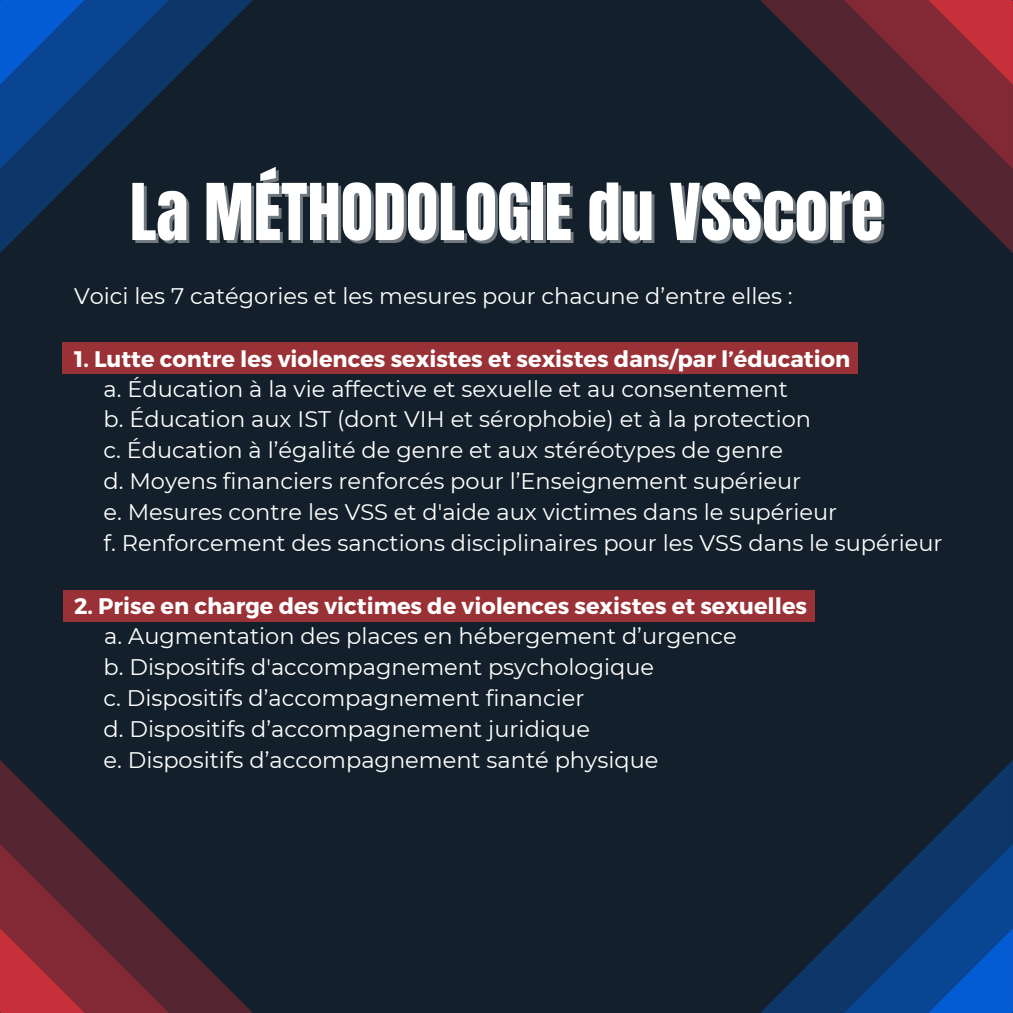
<style>
.page{position:relative;width:1013px;height:1013px;background:#fff}
.page>*{position:absolute;margin:0;border:0;box-sizing:border-box;transform-origin:0 0}
.t1{font:66.5px "Anton";color:#fff}
.t2{font:22.5px "Montserrat";color:#fff}
.t3{font:700 22.5px "Montserrat";color:#fff}
</style>
<div class="page">
<div style="left:0;top:0;width:1012px;height:1012px;background:#13202b"></div>
<svg style="left:0;top:0;width:252px;height:253px"></svg>
<svg style="left:0;top:0;width:169px;height:169px;background:#0b3d7d"></svg>
<svg style="left:761px;top:0;width:251px;height:252px"></svg>
<svg style="left:844px;top:0;width:168px;height:169px;background:#692632"></svg>
<svg style="left:0;top:760px;width:252px;height:252px"></svg>
<svg style="left:0;top:843px;width:169px;height:169px;background:#6b2732"></svg>
<svg style="left:761px;top:761px;width:251px;height:251px"></svg>
<svg style="left:844px;top:843px;width:168px;height:169px;background:#0b3c7b"></svg>
<div style="left:63px;top:341px;width:794px;height:32px;background:#993136"></div>
<div style="left:63px;top:590px;width:751px;height:32px;background:#993136"></div>
<p class="t1" style="left:130px;top:164px;width:754px">La MÉTHODOLOGIE du VSScore</p>
<p class="t2" style="left:74px;top:282px;width:720px">Voici les 7 catégories et les mesures pour chacune d’entre elles :</p>
<p class="t3" style="left:74px;top:344px;width:777px">1. Lutte contre les violences sexistes et sexistes dans/par l’éducation</p>
<p class="t2" style="left:103px;top:375px;width:685px">a. Éducation à la vie affective et sexuelle et au consentement</p>
<p class="t2" style="left:103px;top:405px;width:709px">b. Éducation aux IST (dont VIH et sérophobie) et à la protection</p>
<p class="t2" style="left:103px;top:436px;width:681px">c. Éducation à l’égalité de genre et aux stéréotypes de genre</p>
<p class="t2" style="left:103px;top:467px;width:699px">d. Moyens financiers renforcés pour l’Enseignement supérieur</p>
<p class="t2" style="left:103px;top:498px;width:735px">e. Mesures contre les VSS et d'aide aux victimes dans le supérieur</p>
<p class="t2" style="left:103px;top:529px;width:840px">f. Renforcement des sanctions disciplinaires pour les VSS dans le supérieur</p>
<p class="t3" style="left:74px;top:591px;width:734px">2. Prise en charge des victimes de violences sexistes et sexuelles</p>
<p class="t2" style="left:104px;top:622px;width:634px">a. Augmentation des places en hébergement d’urgence</p>
<p class="t2" style="left:103px;top:653px;width:552px">b. Dispositifs d'accompagnement psychologique</p>
<p class="t2" style="left:103px;top:684px;width:482px">c. Dispositifs d’accompagnement financier</p>
<p class="t2" style="left:103px;top:715px;width:488px">d. Dispositifs d’accompagnement juridique</p>
<p class="t2" style="left:103px;top:746px;width:556px">e. Dispositifs d’accompagnement santé physique</p>
</div>
